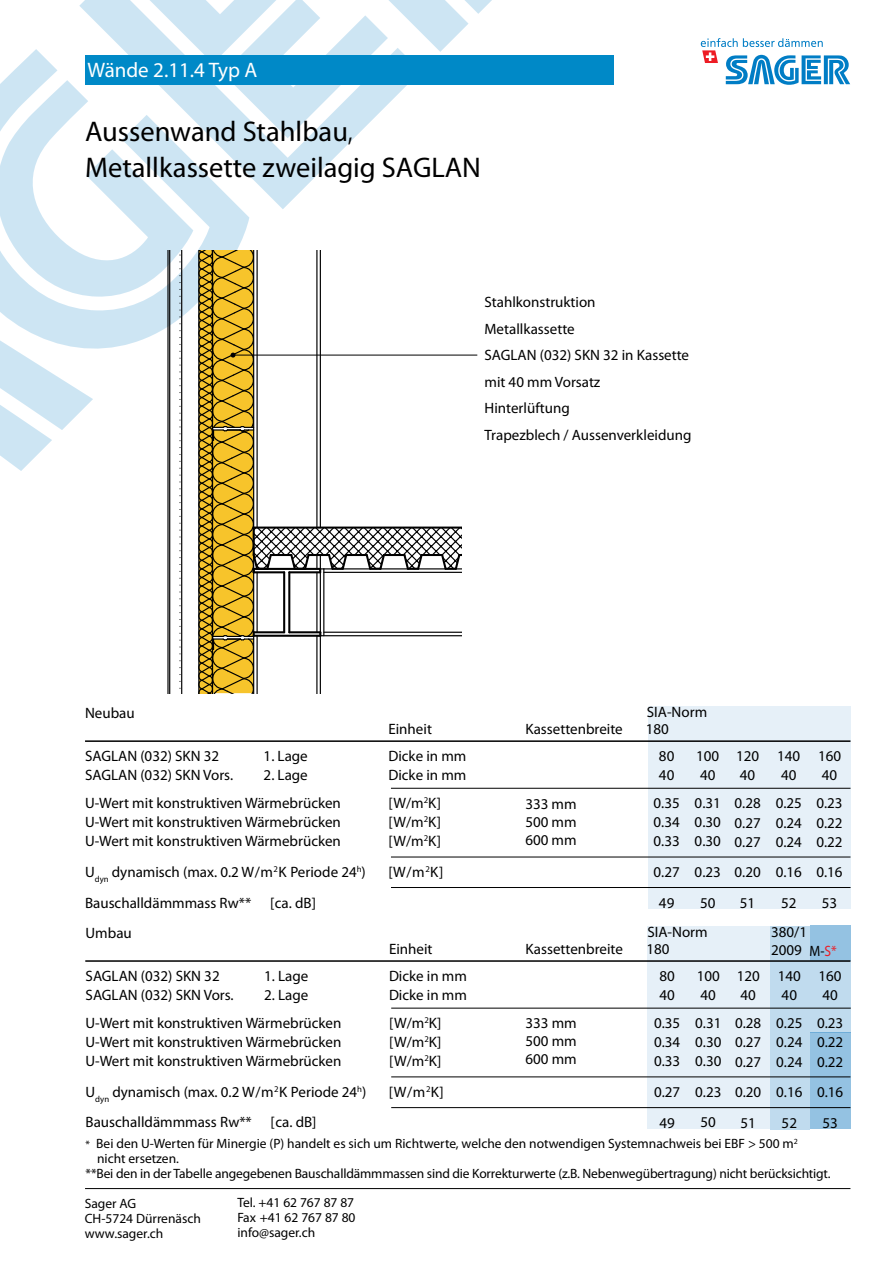
<style>
.page{position:relative;width:893px;height:1263px;background:#fff}
.page>*{position:absolute;margin:0;border:0;box-sizing:border-box;transform-origin:0 0}
.t1{font:28.5px/36px "Myriad Pro";color:#000}
.t2{font:21px "Myriad Pro";color:#fff}
.t3{font:15px/19px "Myriad Pro";color:#000}
.t4{font:15px "Myriad Pro";color:#000;scale:.9 1}
.t5{font:13.5px/15px "Myriad Pro";color:#000}
.s1{color:#ed1c24}
.s2{font-size:10.8px}
</style>
<div class="page">
<hr style="left:85px;top:1188px;width:765px;height:1px;background:#000">
<div style="left:648px;top:706px;width:202px;height:203px;background:#e6f0f8"></div>
<div style="left:810px;top:1032px;width:40px;height:97px;background:#94c2e2"></div>
<div style="left:810px;top:926px;width:40px;height:35px;background:#94c2e2"></div>
<div style="left:770px;top:926px;width:40px;height:203px;background:#c0dbee"></div>
<div style="left:810px;top:961px;width:40px;height:71px;background:#c0dbee"></div>
<div style="left:648px;top:926px;width:122px;height:203px;background:#e6f0f8"></div>
<hr style="left:85px;top:960px;width:765px;height:2px;background:#000">
<hr style="left:391px;top:1008px;width:460px;height:1px;background:#000">
<hr style="left:391px;top:1077px;width:459px;height:1px;background:#000">
<hr style="left:391px;top:1107px;width:459px;height:1px;background:#000">
<hr style="left:85px;top:740px;width:765px;height:2px;background:#000">
<hr style="left:391px;top:788px;width:459px;height:1px;background:#000">
<hr style="left:391px;top:857px;width:459px;height:1px;background:#000">
<hr style="left:391px;top:887px;width:459px;height:1px;background:#000">
<svg style="left:0;top:0;width:492px;height:693px"></svg>
<hr style="left:233px;top:355px;width:244px;height:1px;background:#000">
<div style="left:85px;top:55px;width:529px;height:30px;background:#0089c7"></div>
<svg style="left:701px;top:38px;width:149px;height:47px"></svg>
<h2 class="t2" style="left:88px;top:57px;width:171px">Wände 2.11.4 Typ A</h2>
<h1 class="t1" style="left:85px;top:113px;width:397px">Aussenwand Stahlbau,<br>Metallkassette zweilagig SAGLAN</h1>
<p class="t3" style="left:484px;top:289px;width:209px;line-height:26.4px">Stahlkonstruktion<br>Metallkassette<br>SAGLAN (032) SKN 32 in Kassette mit 40 mm Vorsatz<br>Hinterlüftung<br>Trapezblech / Aussenverkleidung</p>
<p class="t3" style="left:85px;top:703px;width:51px">Neubau</p>
<p class="t3" style="left:388px;top:719px;width:45px">Einheit</p>
<p class="t3" style="left:85px;top:746px;width:136px">SAGLAN (032) SKN 32</p>
<p class="t3" style="left:264px;top:746px;width:46px">1. Lage</p>
<p class="t3" style="left:388px;top:746px;width:79px">Dicke in mm</p>
<p class="t3" style="left:85px;top:765px;width:150px">SAGLAN (032) SKN Vors.</p>
<p class="t3" style="left:264px;top:765px;width:46px">2. Lage</p>
<p class="t3" style="left:388px;top:765px;width:79px">Dicke in mm</p>
<p class="t3" style="left:85px;top:793px;width:257px">U-Wert mit konstruktiven Wärmebrücken</p>
<p class="t3" style="left:388px;top:793px;width:54px">[W/m<sup>2</sup>K]</p>
<p class="t3" style="left:85px;top:812px;width:257px">U-Wert mit konstruktiven Wärmebrücken</p>
<p class="t3" style="left:388px;top:812px;width:54px">[W/m<sup>2</sup>K]</p>
<p class="t3" style="left:85px;top:831px;width:257px">U-Wert mit konstruktiven Wärmebrücken</p>
<p class="t3" style="left:388px;top:831px;width:54px">[W/m<sup>2</sup>K]</p>
<p class="t3" style="left:85px;top:862px;width:282px">U<sub>dyn</sub> dynamisch (max. 0.2 W/m<sup>2</sup>K Periode 24<sup>h</sup>)</p>
<p class="t3" style="left:388px;top:862px;width:56px">[W/m<sup>2</sup>K]</p>
<p class="t3" style="left:85px;top:893px;width:232px">Bauschalldämmmass Rw** [ca. dB]</p>
<p class="t3" style="left:525px;top:719px;width:99px">Kassettenbreite</p>
<p class="t3" style="left:525px;top:794px;width:53px;line-height:18px;text-align:justify">333 mm 500 mm 600 mm</p>
<p class="t3" style="left:647px;top:702px;width:62px">SIA-Norm</p>
<p class="t3" style="left:696px;top:746px;width:25px">100<br>40</p>
<p class="t3" style="left:695px;top:793px;width:28px;text-align:justify">0.31<br>0.30<br>0.30</p>
<p class="t3" style="left:695px;top:856px;width:28px;line-height:30.6px;text-align:center">0.23<br>50</p>
<p class="t3" style="left:659px;top:715px;width:17px;line-height:27px;text-indent:-13px">180<br>80</p>
<p class="t3" style="left:654px;top:761px;width:28px;line-height:28px;text-align:center">40<br>0.35</p>
<p class="t3" style="left:654px;top:812px;width:28px">0.34<br>0.33</p>
<p class="t3" style="left:654px;top:856px;width:28px;line-height:30.6px;text-align:center">0.27<br>49</p>
<p class="t3" style="left:736px;top:746px;width:25px">120<br>40</p>
<p class="t3" style="left:734px;top:794px;width:28px;text-align:justify">0.28<br>0.27<br>0.27</p>
<p class="t3" style="left:734px;top:857px;width:28px;line-height:30.6px;text-align:center">0.20<br>51</p>
<p class="t3" style="left:777px;top:746px;width:25px">140<br>40</p>
<p class="t3" style="left:776px;top:794px;width:28px;text-align:justify">0.25<br>0.24<br>0.24</p>
<p class="t3" style="left:776px;top:857px;width:28px;line-height:30.6px;text-align:center">0.16<br>52</p>
<p class="t3" style="left:818px;top:746px;width:25px">160<br>40</p>
<p class="t3" style="left:816px;top:794px;width:28px;text-align:justify">0.23<br>0.22<br>0.22</p>
<p class="t3" style="left:816px;top:857px;width:28px;line-height:30.6px;text-align:center">0.16<br>53</p>
<p class="t3" style="left:86px;top:923px;width:48px">Umbau</p>
<p class="t3" style="left:389px;top:939px;width:45px">Einheit</p>
<p class="t3" style="left:86px;top:966px;width:136px">SAGLAN (032) SKN 32</p>
<p class="t3" style="left:264px;top:966px;width:46px">1. Lage</p>
<p class="t3" style="left:389px;top:966px;width:79px">Dicke in mm</p>
<p class="t3" style="left:86px;top:985px;width:150px">SAGLAN (032) SKN Vors.</p>
<p class="t3" style="left:264px;top:985px;width:46px">2. Lage</p>
<p class="t3" style="left:389px;top:985px;width:79px">Dicke in mm</p>
<p class="t3" style="left:86px;top:1013px;width:257px">U-Wert mit konstruktiven Wärmebrücken</p>
<p class="t3" style="left:389px;top:1013px;width:54px">[W/m<sup>2</sup>K]</p>
<p class="t3" style="left:86px;top:1032px;width:257px">U-Wert mit konstruktiven Wärmebrücken</p>
<p class="t3" style="left:389px;top:1032px;width:54px">[W/m<sup>2</sup>K]</p>
<p class="t3" style="left:86px;top:1051px;width:257px">U-Wert mit konstruktiven Wärmebrücken</p>
<p class="t3" style="left:389px;top:1051px;width:54px">[W/m<sup>2</sup>K]</p>
<p class="t3" style="left:86px;top:1082px;width:282px">U<sub>dyn</sub> dynamisch (max. 0.2 W/m<sup>2</sup>K Periode 24<sup>h</sup>)</p>
<p class="t3" style="left:389px;top:1082px;width:56px">[W/m<sup>2</sup>K]</p>
<p class="t3" style="left:86px;top:1112px;width:232px">Bauschalldämmmass Rw** [ca. dB]</p>
<p class="t3" style="left:525px;top:939px;width:99px">Kassettenbreite</p>
<p class="t3" style="left:525px;top:1014px;width:53px;line-height:18px;text-align:justify">333 mm 500 mm 600 mm</p>
<p class="t3" style="left:647px;top:922px;width:62px">SIA-Norm</p>
<p class="t3" style="left:697px;top:966px;width:25px">100<br>40</p>
<p class="t3" style="left:695px;top:1013px;width:28px;text-align:justify">0.31<br>0.30<br>0.30</p>
<p class="t3" style="left:695px;top:1076px;width:28px;line-height:30.6px;text-align:center">0.23<br>50</p>
<p class="t3" style="left:646px;top:939px;width:25px">180</p>
<p class="t3" style="left:659px;top:966px;width:17px">80<br>40</p>
<p class="t3" style="left:654px;top:1013px;width:28px;text-align:justify">0.35<br>0.34<br>0.33</p>
<p class="t3" style="left:654px;top:1076px;width:28px;line-height:30.6px;text-align:center">0.27<br>49</p>
<p class="t3" style="left:737px;top:966px;width:25px">120<br>40</p>
<p class="t3" style="left:735px;top:1013px;width:28px;text-align:justify">0.28<br>0.27<br>0.27</p>
<p class="t3" style="left:735px;top:1076px;width:28px;line-height:30.6px;text-align:center">0.20<br>51</p>
<p class="t3" style="left:771px;top:923px;width:37px;line-height:18px">380/1<br>2009</p>
<p class="t4" style="left:809px;top:942px;width:32px">M-<span class="s1">S*</span></p>
<p class="t3" style="left:778px;top:966px;width:25px">140<br>40</p>
<p class="t3" style="left:776px;top:1013px;width:28px;text-align:justify">0.25<br>0.24<br>0.24</p>
<p class="t3" style="left:776px;top:1076px;width:28px;line-height:30.6px;text-align:center">0.16<br>52</p>
<p class="t3" style="left:819px;top:966px;width:25px">160<br>40</p>
<p class="t3" style="left:817px;top:1013px;width:28px;text-align:justify">0.23<br>0.22<br>0.22</p>
<p class="t3" style="left:817px;top:1076px;width:28px;line-height:30.6px;text-align:center">0.16<br>53</p>
<p class="t5" style="left:86px;top:1136px;width:714px"><span class="s2">*</span> Bei den U-Werten für Minergie (P) handelt es sich um Richtwerte, welche den notwendigen Systemnachweis bei EBF &gt; 500 m<sup>2</sup></p>
<p class="t5" style="left:97px;top:1151px;width:83px">nicht ersetzen.</p>
<p class="t5" style="left:86px;top:1166px;width:747px">**Bei den in der Tabelle angegebenen Bauschalldämmmassen sind die Korrekturwerte (z.B. Nebenwegübertragung) nicht berücksichtigt.</p>
<p class="t5" style="left:85px;top:1195px;width:118px">Sager AG<br>CH-5724 Dürrenäsch www.sager.ch</p>
<p class="t5" style="left:237px;top:1195px;width:120px;text-align:justify">Tel. +41 62 767 87 87<br>Fax +41 62 767 87 80 info@sager.ch</p>
</div>
